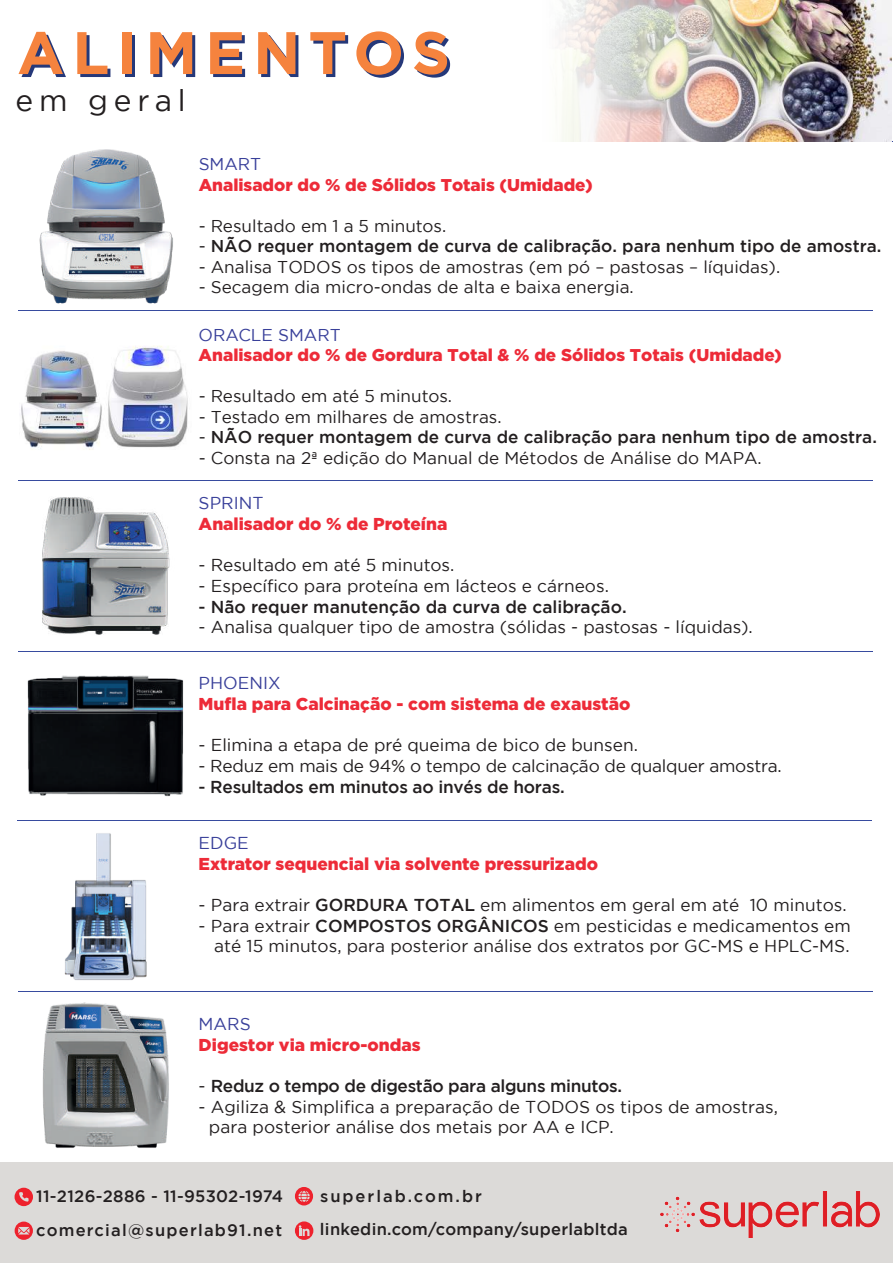
<style>
.page{position:relative;width:893px;height:1263px;background:#fff}
.page>*{position:absolute;margin:0;border:0;box-sizing:border-box;transform-origin:0 0}
.t1{font:700 59.85px "Gotham";letter-spacing:.13em;color:#253879}
.t2{font:29.85px "Gotham";letter-spacing:.195em;color:#231f20}
.t3{font:17.25px/20.7px "Gotham";color:#231f20;text-align:right}
.t4{font:900 17.25px "Gotham";color:#ed2b38}
.t5{font:500 17.25px "Gotham";letter-spacing:-.015em;color:#231f20}
.t6{font:17.25px "Gotham";color:#39409a}
.t7{font:17.1px "Gotham";color:#231f20}
.t8{font:500 17.1px "Gotham";color:#231f20}
.t9{font:900 17.1px "Gotham";color:#ed2b38}
.t10{font:17.1px "Gotham";color:#39409a}
.t11{font:500 16.5px "Gotham";letter-spacing:.02em;color:#231f20}
.t12{font:500 16.5px "Gotham";letter-spacing:.075em;color:#231f20}
.t13{font:500 16.5px "Gotham";letter-spacing:.12em;color:#231f20}
.s1{font-weight:400}
.s2{font-weight:500}
</style>
<div class="page">
<div style="left:0;top:1162px;width:893px;height:101px;background:#dcdad8"></div>
<svg style="left:15px;top:1188px;width:18px;height:18px"></svg>
<svg style="left:15px;top:1221px;width:18px;height:19px"></svg>
<svg style="left:295px;top:1187px;width:18px;height:18px"></svg>
<img style="left:21px;top:346px;width:167px;height:104px">
<img style="left:42px;top:497px;width:128px;height:138px">
<img style="left:64px;top:833px;width:83px;height:147px">
<img style="left:42px;top:1002px;width:127px;height:146px">
<img style="left:27px;top:675px;width:157px;height:122px">
<hr style="left:18px;top:480px;width:855px;height:1px;background:#374b9f">
<hr style="left:18px;top:651px;width:854px;height:1px;background:#374b9f">
<hr style="left:17px;top:820px;width:855px;height:1px;background:#374b9f">
<hr style="left:18px;top:991px;width:855px;height:1px;background:#374b9f">
<hr style="left:18px;top:311px;width:854px;height:1px;background:#374b9f">
<hr style="left:0;top:141px;width:892px;height:1px;background:#374b9f">
<img style="left:832px;top:0;width:60px;height:141px">
<img style="left:559px;top:0;width:273px;height:141px">
<img style="left:39px;top:149px;width:134px;height:155px">
<svg style="left:295px;top:1221px;width:18px;height:19px"></svg>
<svg style="left:299px;top:1225px;width:10px;height:11px"></svg>
<img style="left:661px;top:1192px;width:218px;height:46px">
<h1 class="t1" style="left:20px;top:21px;width:434px">ALIMENTOS</h1>
<h2 class="t2" style="left:15px;top:84px;width:172px">em geral</h2>
<p class="t10" style="left:199px;top:155px;width:64px">SMART</p>
<p class="t9" style="left:199px;top:175px;width:396px">Analisador do % de Sólidos Totais (Umidade)</p>
<p class="t7" style="left:199px;top:216px;width:249px">- Resultado em 1 a 5 minutos.</p>
<p class="t8" style="left:199px;top:236px;width:684px"><span class="s1">-</span> NÃO requer montagem de curva de calibração. para nenhum tipo de amostra.</p>
<p class="t7" style="left:199px;top:257px;width:583px">- Analisa TODOS os tipos de amostras (em pó – pastosas – líquidas).</p>
<p class="t7" style="left:199px;top:278px;width:437px">- Secagem dia micro-ondas de alta e baixa energia.</p>
<p class="t10" style="left:199px;top:325px;width:144px">ORACLE SMART</p>
<p class="t9" style="left:199px;top:345px;width:585px">Analisador do % de Gordura Total &amp; % de Sólidos Totais (Umidade)</p>
<p class="t7" style="left:199px;top:387px;width:255px">- Resultado em até 5 minutos.</p>
<p class="t7" style="left:199px;top:407px;width:304px">- Testado em milhares de amostras.</p>
<p class="t8" style="left:199px;top:427px;width:680px"><span class="s1">-</span> NÃO requer montagem de curva de calibração para nenhum tipo de amostra.</p>
<p class="t7" style="left:199px;top:448px;width:565px">- Consta na 2ª edição do Manual de Métodos de Análise do MAPA.</p>
<p class="t6" style="left:199px;top:494px;width:66px">SPRINT</p>
<p class="t4" style="left:199px;top:514px;width:250px">Analisador do % de Proteína</p>
<p class="t3" style="left:199px;top:554px;width:257px">- Resultado em até 5 minutos.</p>
<p class="t3" style="left:199px;top:575px;width:412px">- Específico para proteína em lácteos e cárneos.</p>
<p class="t5" style="left:199px;top:597px;width:430px">- Não requer manutenção da curva de calibração.</p>
<p class="t3" style="left:199px;top:616px;width:556px">- Analisa qualquer tipo de amostra (sólidas - pastosas - líquidas).</p>
<p class="t6" style="left:199px;top:673px;width:84px">PHOENIX</p>
<p class="t4" style="left:199px;top:694px;width:433px">Mufla para Calcinação - com sistema de exaustão</p>
<p class="t3" style="left:199px;top:734px;width:441px">- Elimina a etapa de pré queima de bico de bunsen.</p>
<p class="t3" style="left:199px;top:755px;width:585px">- Reduz em mais de 94% o tempo de calcinação de qualquer amostra.</p>
<p class="t5" style="left:199px;top:777px;width:368px">- Resultados em minutos ao invés de horas.</p>
<p class="t6" style="left:199px;top:833px;width:52px">EDGE</p>
<p class="t4" style="left:199px;top:854px;width:401px">Extrator sequencial via solvente pressurizado</p>
<p class="t3" style="left:199px;top:894px;width:649px">- Para extrair <span class="s2">GORDURA TOTAL</span> em alimentos em geral em até 10 minutos.</p>
<p class="t3" style="left:199px;top:915px;width:654px">- Para extrair <span class="s2">COMPOSTOS ORGÂNICOS</span> em pesticidas e medicamentos em até 15 minutos, para posterior análise dos extratos por GC-MS e HPLC-MS.</p>
<p class="t6" style="left:199px;top:1014px;width:54px">MARS</p>
<p class="t4" style="left:199px;top:1034px;width:223px">Digestor via micro-ondas</p>
<p class="t5" style="left:199px;top:1076px;width:425px"><span class="s1">-</span> Reduz o tempo de digestão para alguns minutos.</p>
<p class="t3" style="left:209px;top:1096px;width:570px;text-align:left;text-indent:-10px">- Agiliza &amp; Simplifica a preparação de TODOS os tipos de amostras, para posterior análise dos metais por AA e ICP.</p>
<p class="t11" style="left:36px;top:1187px;width:248px">11-2126-2886 - 11-95302-1974</p>
<p class="t13" style="left:320px;top:1186px;width:163px">superlab.com.br</p>
<p class="t12" style="left:36px;top:1221px;width:247px">comercial@superlab91.net</p>
<p class="t11" style="left:320px;top:1220px;width:309px">linkedin.com/company/superlabltda</p>
</div>
